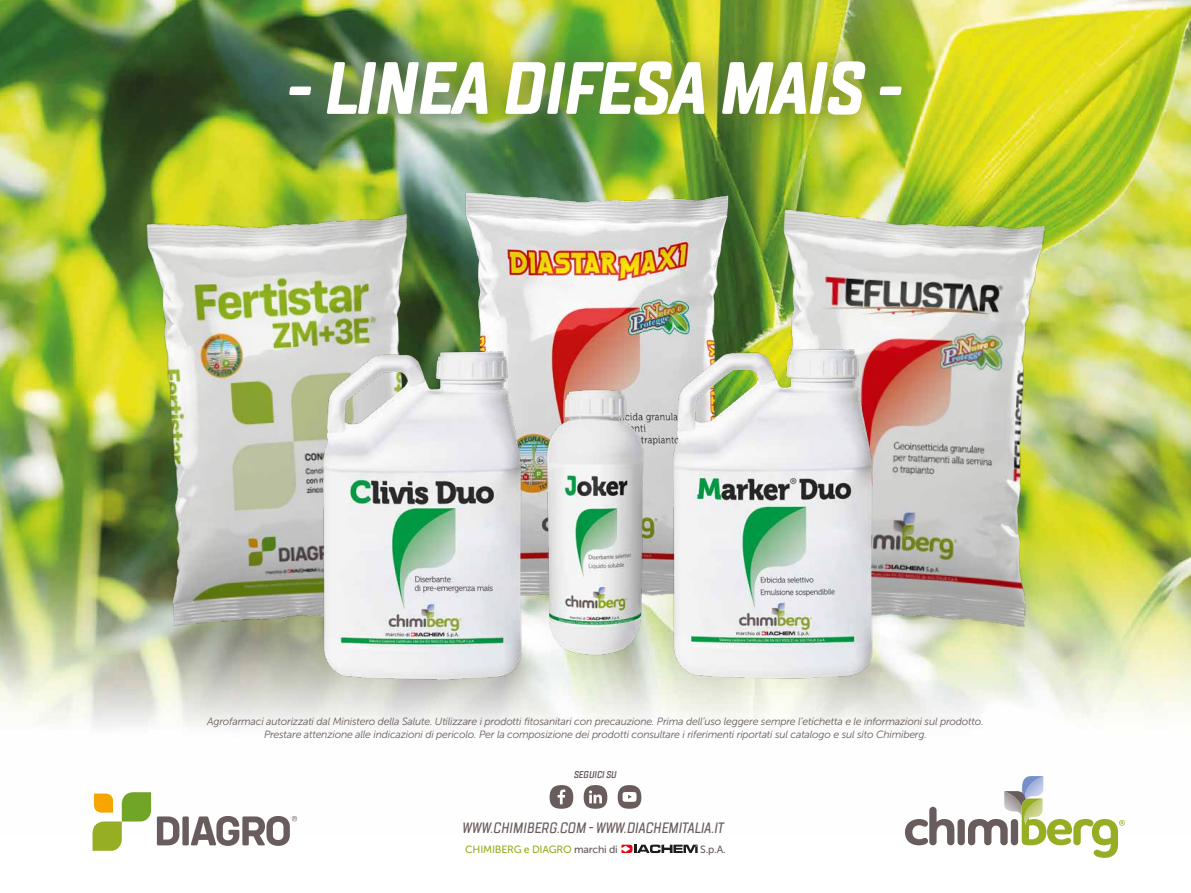
<style>
.page{position:relative;width:1191px;height:893px;background:#fff}
.page>*{position:absolute;margin:0;border:0;box-sizing:border-box;transform-origin:0 0}
.t1{font:italic 700 73.95px "TT Lakes Compressed";letter-spacing:-.02em;color:#fff}
.t2{font:italic 500 15px "TT Lakes Compressed";letter-spacing:-.01em;color:#695c5c}
.t3{font:italic 10.5px/12.6px "Museo Sans 300";letter-spacing:-.02em;color:#695c5c;text-align:center}
.t4{font:10.5px "Museo Sans 500";letter-spacing:-.02em;color:#96ae23}
.t5{font:10.5px "Museo Sans 500";color:#695c5c}
.t6{font:italic 600 9.9px "TT Lakes Compressed";letter-spacing:-.02em;color:#695c5c}
.s1{color:#695c5c}
</style>
<div class="page">
<img style="left:0;top:0;width:1191px;height:835px">
<img style="left:461px;top:187px;width:272px;height:191px">
<img style="left:142px;top:205px;width:292px;height:432px">
<img style="left:758px;top:204px;width:293px;height:432px">
<img style="left:547px;top:378px;width:95px;height:287px">
<img style="left:291px;top:338px;width:256px;height:353px">
<img style="left:642px;top:336px;width:256px;height:354px">
<img style="left:263px;top:33px;width:665px;height:111px">
<svg style="left:621px;top:845px;width:76px;height:8px"></svg>
<svg style="left:92px;top:792px;width:59px;height:59px"></svg>
<svg style="left:157px;top:816px;width:140px;height:30px"></svg>
<div style="left:617px;top:785px;width:24px;height:24px;background:#695c5c;border-radius:50%"></div>
<svg style="left:622px;top:792px;width:14px;height:10px"></svg>
<div style="left:549px;top:785px;width:24px;height:24px;background:#695c5c;border-radius:50%"></div>
<svg style="left:557px;top:789px;width:8px;height:15px"></svg>
<div style="left:583px;top:785px;width:24px;height:24px;background:#695c5c;border-radius:50%"></div>
<svg style="left:589px;top:790px;width:13px;height:13px"></svg>
<svg style="left:905px;top:776px;width:219px;height:82px"></svg>
<h1 class="t1" style="left:288px;top:41px;width:616px">- LINEA DIFESA MAIS -</h1>
<p class="t3" style="left:207px;top:715px;width:778px">Agrofarmaci autorizzati dal Ministero della Salute. Utilizzare i prodotti fitosanitari con precauzione. Prima dell’uso leggere sempre l’etichetta e le informazioni sul prodotto.<br>Prestare attenzione alle indicazioni di pericolo. Per la composizione dei prodotti consultare i riferimenti riportati sul catalogo e sul sito Chimiberg.</p>
<p class="t6" style="left:574px;top:768px;width:44px">SEGUICI SU</p>
<h2 class="t2" style="left:462px;top:819px;width:263px">WWW.CHIMIBERG.COM - WWW.DIACHEMITALIA.IT</h2>
<p class="t4" style="left:465px;top:844px;width:154px">CHIMIBERG e DIAGRO <span class="s1">marchi di</span></p>
<p class="t5" style="left:700px;top:844px;width:27px">S.p.A.</p>
</div>
